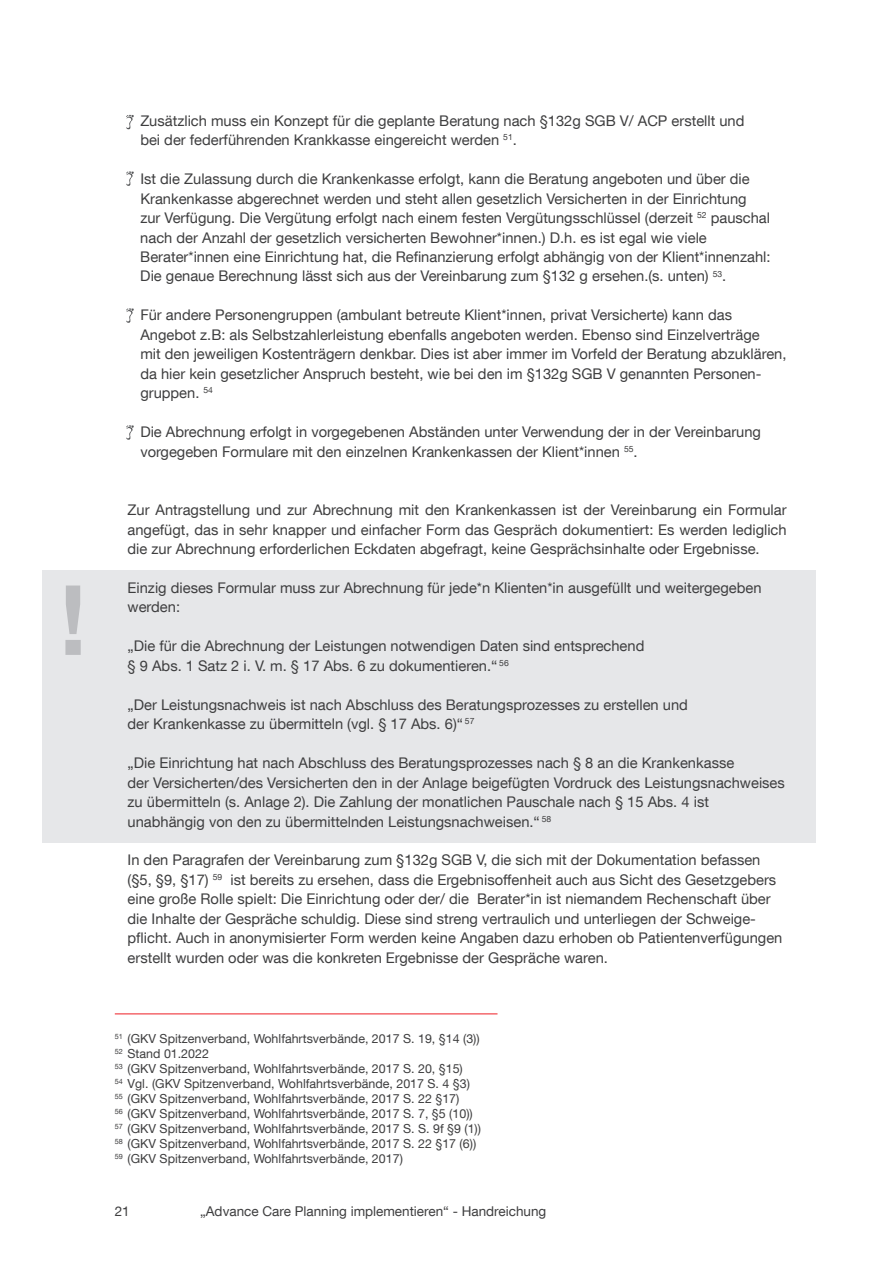
<style>
.page{position:relative;width:893px;height:1263px;background:#fff}
.page>*{position:absolute;margin:0;border:0;box-sizing:border-box;transform-origin:0 0}
.t1{font:700 97.05px "Helvetica Neue LT Com";color:#bcbdc0}
.t2{font:14.7px/19.5px "Helvetica Neue LT Com";color:#3e3e3f}
.t3{font:13.5px "Helvetica Neue LT Com";color:#3e3e3f}
.t4{font:12.45px/15px "Helvetica Neue LT Com";color:#3e3e3f}
</style>
<div class="page">
<div style="left:43px;top:570px;width:773px;height:273px;background:#e6e7e9"></div>
<hr style="left:115px;top:1013px;width:382px;height:1px;background:#ee1d23">
<svg style="left:126px;top:115px;width:8px;height:14px"></svg>
<svg style="left:126px;top:171px;width:8px;height:15px"></svg>
<svg style="left:126px;top:308px;width:8px;height:15px"></svg>
<svg style="left:126px;top:425px;width:8px;height:15px"></svg>
<h1 class="t1" style="left:60px;top:559px;width:28px">!</h1>
<p class="t2" style="left:140px;top:110px;width:606px">Zusätzlich muss ein Konzept für die geplante Beratung nach §132g SGB V/ ACP erstellt und bei der federführenden Krankkasse eingereicht werden <sup>51</sup>.</p>
<p class="t2" style="left:140px;top:169px;width:632px">Ist die Zulassung durch die Krankenkasse erfolgt, kann die Beratung angeboten und über die Krankenkasse abgerechnet werden und steht allen gesetzlich Versicherten in der Einrichtung<br>zur Verfügung. Die Vergütung erfolgt nach einem festen Vergütungsschlüssel (derzeit <sup>52</sup> pauschal nach der Anzahl der gesetzlich versicherten Bewohner*innen.) D.h. es ist egal wie viele Berater*innen eine Einrichtung hat, die Refinanzierung erfolgt abhängig von der Klient*innenzahl:<br>Die genaue Berechnung lässt sich aus der Vereinbarung zum §132 g ersehen.(s. unten) <sup>53</sup>.</p>
<p class="t2" style="left:140px;top:305px;width:648px">Für andere Personengruppen (ambulant betreute Klient*innen, privat Versicherte) kann das Angebot z.B: als Selbstzahlerleistung ebenfalls angeboten werden. Ebenso sind Einzelverträge<br>mit den jeweiligen Kostenträgern denkbar. Dies ist aber immer im Vorfeld der Beratung abzuklären, da hier kein gesetzlicher Anspruch besteht, wie bei den im §132g SGB V genannten Personen&shy;gruppen. <sup>54</sup></p>
<p class="t2" style="left:140px;top:422px;width:622px">Die Abrechnung erfolgt in vorgegebenen Abständen unter Verwendung der in der Vereinbarung vorgegeben Formulare mit den einzelnen Krankenkassen der Klient*innen <sup>55</sup>.</p>
<p class="t2" style="left:128px;top:500px;width:661px;text-align:justify">Zur Antragstellung und zur Abrechnung mit den Krankenkassen ist der Vereinbarung ein Formular angefügt, das in sehr knapper und einfacher Form das Gespräch dokumentiert: Es werden lediglich die zur Abrechnung erforderlichen Eckdaten abgefragt, keine Gesprächsinhalte oder Ergebnisse.</p>
<p class="t2" style="left:128px;top:578px;width:635px">Einzig dieses Formular muss zur Abrechnung für jede*n Klienten*in ausgefüllt und weitergegeben werden:</p>
<p class="t2" style="left:128px;top:636px;width:518px">„Die für die Abrechnung der Leistungen notwendigen Daten sind entsprechend § 9 Abs. 1 Satz 2 i. V. m. § 17 Abs. 6 zu dokumentieren.“ <sup>56</sup></p>
<p class="t2" style="left:128px;top:694px;width:562px">„Der Leistungsnachweis ist nach Abschluss des Beratungsprozesses zu erstellen und der Krankenkasse zu übermitteln (vgl. § 17 Abs. 6)“ <sup>57</sup></p>
<p class="t2" style="left:128px;top:753px;width:659px">„Die Einrichtung hat nach Abschluss des Beratungsprozesses nach § 8 an die Krankenkasse<br>der Versicherten/des Versicherten den in der Anlage beigefügten Vordruck des Leistungsnachweises zu übermitteln (s. Anlage 2). Die Zahlung der monatlichen Pauschale nach § 15 Abs. 4 ist unabhängig von den zu übermittelnden Leistungsnachweisen.“ <sup>58</sup></p>
<p class="t2" style="left:128px;top:850px;width:656px">In den Paragrafen der Vereinbarung zum §132g SGB V, die sich mit der Dokumentation befassen (§5, §9, §17) <sup>59</sup> ist bereits zu ersehen, dass die Ergebnisoffenheit auch aus Sicht des Gesetzgebers eine große Rolle spielt: Die Einrichtung oder der/ die Berater*in ist niemandem Rechenschaft über die Inhalte der Gespräche schuldig. Diese sind streng vertraulich und unterliegen der Schweige&shy;pflicht. Auch in anonymisierter Form werden keine Angaben dazu erhoben ob Patientenverfügungen erstellt wurden oder was die konkreten Ergebnisse der Gespräche waren.</p>
<p class="t4" style="left:115px;top:1031px;width:368px"><sup>51</sup> (GKV Spitzenverband, Wohlfahrtsverbände, 2017 S. 19, §14 (3))<br><sup>52</sup> Stand 01.2022<br><sup>53</sup> (GKV Spitzenverband, Wohlfahrtsverbände, 2017 S. 20, §15)<br><sup>54</sup> Vgl. (GKV Spitzenverband, Wohlfahrtsverbände, 2017 S. 4 §3)<br><sup>55</sup> (GKV Spitzenverband, Wohlfahrtsverbände, 2017 S. 22 §17)<br><sup>56</sup> (GKV Spitzenverband, Wohlfahrtsverbände, 2017 S. 7, §5 (10))<br><sup>57</sup> (GKV Spitzenverband, Wohlfahrtsverbände, 2017 S. S. 9f §9 (1))<br><sup>58</sup> (GKV Spitzenverband, Wohlfahrtsverbände, 2017 S. 22 §17 (6))<br><sup>59</sup> (GKV Spitzenverband, Wohlfahrtsverbände, 2017)</p>
<p class="t3" style="left:115px;top:1203px;width:17px">21</p>
<p class="t3" style="left:200px;top:1203px;width:348px">„Advance Care Planning implementieren“ - Handreichung</p>
</div>
